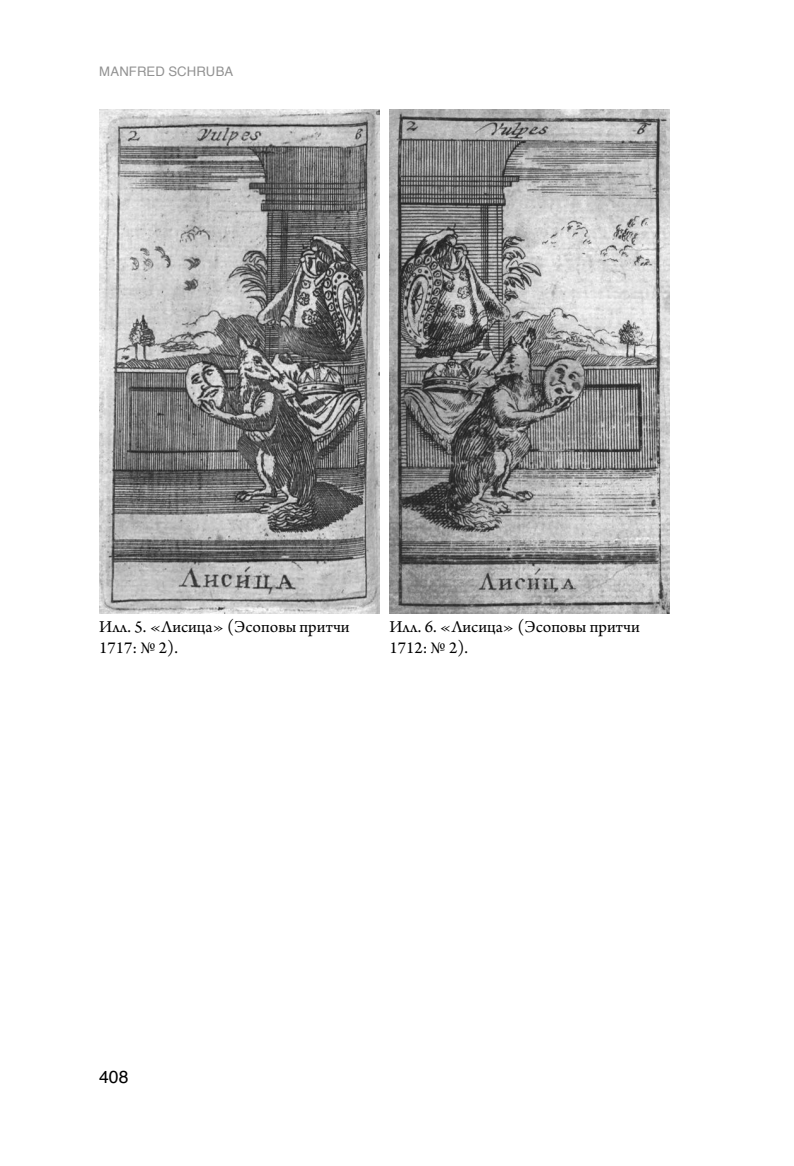
<style>
.page{position:relative;width:794px;height:1166px;background:#fff}
.page>*{position:absolute;margin:0;border:0;box-sizing:border-box;transform-origin:0 0}
.caption_figure{font:17.5px/21px "Arno Pro";color:#000}
.t1{font:17.5px "Helvetica";color:#000}
.t2{font:13.12px "Helvetica";letter-spacing:.01em;color:#929292}
</style>
<div class="page">
<img style="left:99px;top:109px;width:281px;height:504px">
<img style="left:389px;top:109px;width:281px;height:504px">
<p class="t2" style="left:99px;top:61px;width:134px">MANFRED SCHRUBA</p>
<p class="caption_figure" style="left:99px;top:617px;width:252px">Илл. 5. «Лисица» (Эсоповы притчи<br>1717: № 2).</p>
<p class="caption_figure" style="left:389px;top:617px;width:252px">Илл. 6. «Лисица» (Эсоповы притчи<br>1712: № 2).</p>
<p class="t1" style="left:99px;top:1063px;width:31px">408</p>
</div>
